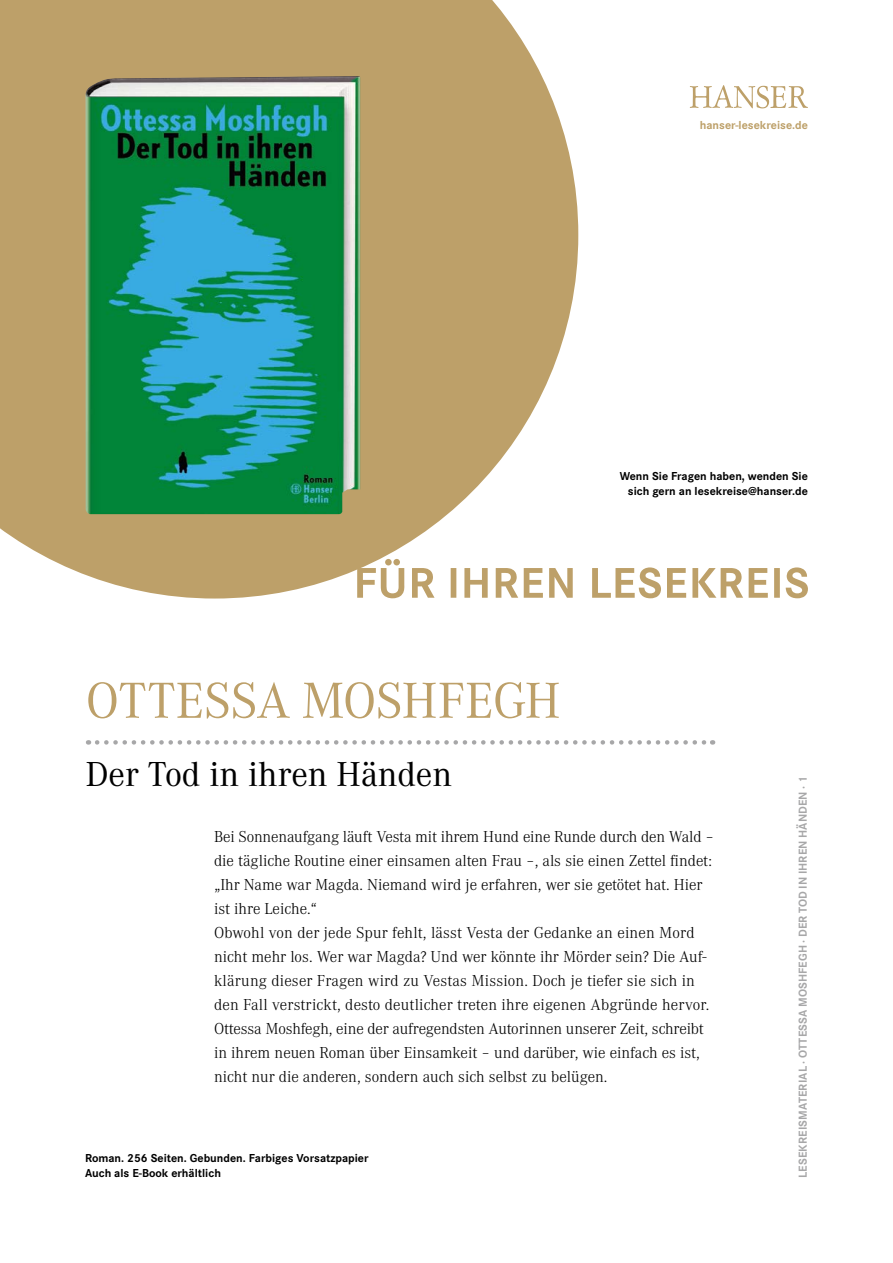
<style>
.page{position:relative;width:893px;height:1263px;background:#fff}
.page>*{position:absolute;margin:0;border:0;box-sizing:border-box;transform-origin:0 0}
.t1{font:52.5px "Corporate A";letter-spacing:-.015em;color:#bda069}
.t2{font:36px "Corporate A";color:#000}
.t3{font:300 16.5px/24px "Corporate A";color:#000}
.t4{font:700 12px/15px "Corporate S Pro";color:#000}
.t5{font:700 12px "Corporate S Pro";letter-spacing:.01em;color:#a7a7a8}
.t6{font:700 12px "Corporate S Pro";color:#bda069}
</style>
<div class="page">
<svg style="left:0;top:0;width:578px;height:598px;background:#c6ad7d"></svg>
<svg style="left:690px;top:85px;width:118px;height:23px"></svg>
<svg style="left:97px;top:740px;width:616px;height:5px"></svg>
<svg style="left:357px;top:559px;width:451px;height:39px"></svg>
<img style="left:86px;top:76px;width:274px;height:438px">
<p class="t6" style="left:700px;top:115px;width:110px">hanser-lesekreise.de</p>
<p class="t4" style="left:620px;top:467px;width:190px;text-align:right">Wenn Sie Fragen haben, wenden Sie sich gern an lesekreise@hanser.de</p>
<h1 class="t1" style="left:86px;top:665px;width:476px">OTTESSA MOSHFEGH</h1>
<h2 class="t2" style="left:86px;top:750px;width:368px">Der Tod in ihren Händen</h2>
<p class="t3" style="left:214px;top:824px;width:501px">Bei Sonnenaufgang läuft Vesta mit ihrem Hund eine Runde durch den Wald – die tägliche Routine einer einsamen alten Frau –, als sie einen Zettel findet: „Ihr Name war Magda. Niemand wird je erfahren, wer sie getötet hat. Hier ist ihre Leiche.“<br>Obwohl von der jede Spur fehlt, lässt Vesta der Gedanke an einen Mord nicht mehr los. Wer war Magda? Und wer könnte ihr Mörder sein? Die Auf&shy;klärung dieser Fragen wird zu Vestas Mission. Doch je tiefer sie sich in den Fall verstrickt, desto deutlicher treten ihre eigenen Abgründe hervor.<br>Ottessa Moshfegh, eine der aufregendsten Autorinnen unserer Zeit, schreibt in ihrem neuen Roman über Einsamkeit – und darüber, wie einfach es ist, nicht nur die anderen, sondern auch sich selbst zu belügen.</p>
<p class="t4" style="left:85px;top:1149px;width:285px">Roman. 256 Seiten. Gebunden. Farbiges Vorsatzpapier<br>Auch als E-Book erhältlich</p>
<p class="t5" style="left:793px;top:1178px;width:403px;rotate:-90deg">LESEKREISMATERIAL · OTTESSA MOSHFEGH · DER TOD IN IHREN HÄNDEN · 1</p>
</div>
